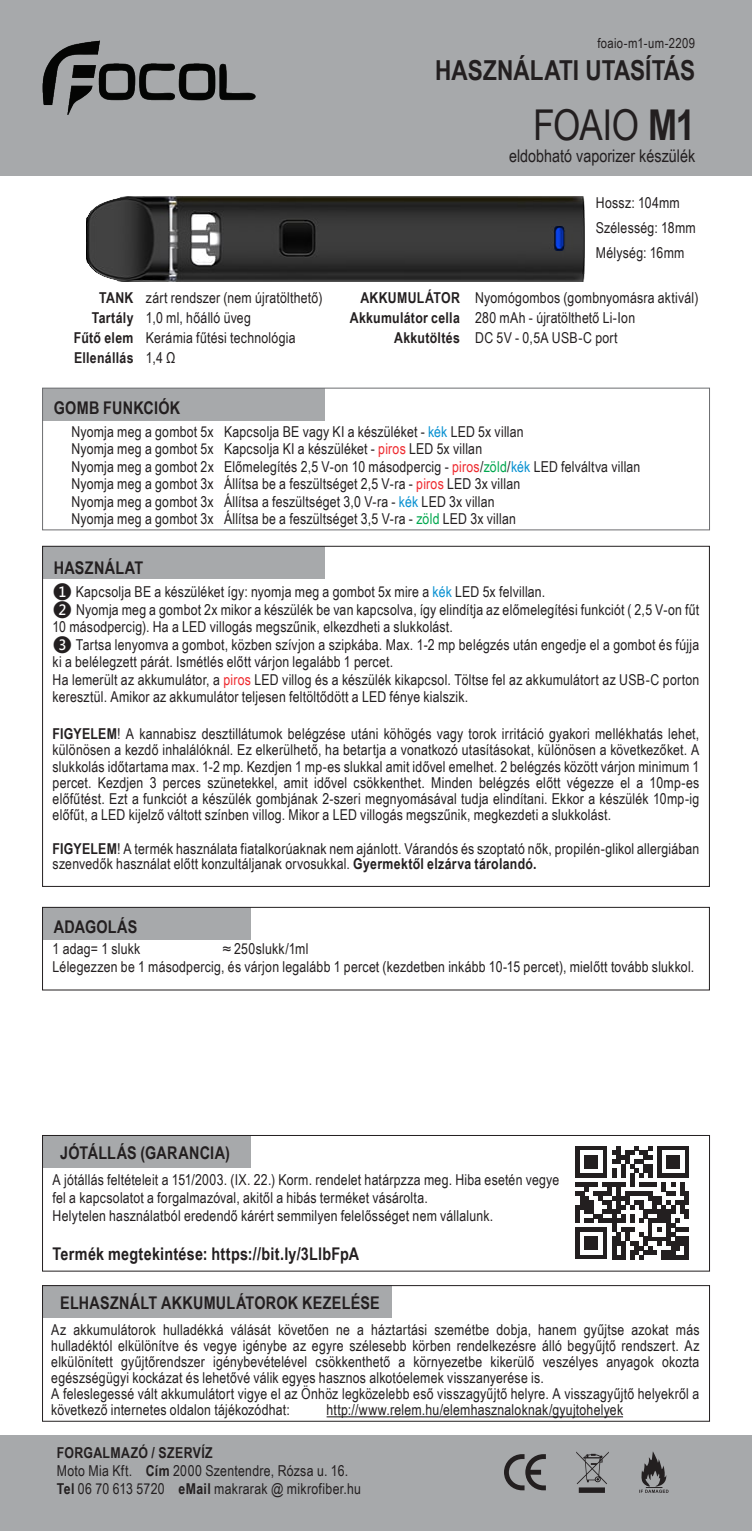
<style>
.page{position:relative;width:752px;height:1531px;background:#fff}
.page>*{position:absolute;margin:0;border:0;box-sizing:border-box;transform-origin:0 0}
.t1{font:42.5px "Arial Narrow";letter-spacing:-.015em;color:#231f20}
.t2{font:700 27.5px "Arial Narrow";color:#231f20}
.t3{font:700 17.5px "Arial Narrow";letter-spacing:.015em;color:#231f20}
.t4{font:17.5px "Arial Narrow";color:#231f20}
.t5{font:15px/17.5px "Arial Narrow";letter-spacing:.015em;color:#231f20}
.t6{font:700 15px/20px "Arial Narrow";letter-spacing:.02em;color:#231f20;text-align:right}
.t7{font:13.75px "Arial Narrow";letter-spacing:.025em;color:#231f20}
.s1{font-weight:700}
.s2{color:#0790d1}
.s3{color:#ee292e}
.s4{color:#00a74e}
.s5{font-family:"Segoe UI"}
</style>
<div class="page">
<div style="left:0;top:1435px;width:751px;height:96px;background:#a7a9ab"></div>
<div style="left:0;top:0;width:751px;height:176px;background:#a7a9ab"></div>
<div style="left:43px;top:388px;width:282px;height:33px;background:#a7a9ab"></div>
<div style="left:43px;top:546px;width:282px;height:33px;background:#a7a9ab"></div>
<div style="left:42px;top:907px;width:208px;height:33px;background:#a7a9ab"></div>
<img style="left:87px;top:196px;width:497px;height:85px">
<svg style="left:639px;top:1451px;width:29px;height:42px"></svg>
<svg style="left:576px;top:1451px;width:32px;height:42px"></svg>
<svg style="left:504px;top:1454px;width:41px;height:36px"></svg>
<img style="left:42px;top:40px;width:213px;height:74px">
<div style="left:42px;top:388px;width:667px;height:142px;border:1px solid #6c6d70"></div>
<div style="left:42px;top:1135px;width:208px;height:33px;background:#a7a9ab"></div>
<div style="left:42px;top:1135px;width:667px;height:136px;border:1px solid #231f20"></div>
<svg style="left:575px;top:1146px;width:113px;height:113px"></svg>
<div style="left:42px;top:1285px;width:349px;height:33px;background:#a7a9ab"></div>
<div style="left:42px;top:1285px;width:667px;height:136px;border:1px solid #231f20"></div>
<hr style="left:326px;top:1416px;width:296px;height:1px;background:#231f20">
<div style="left:42px;top:907px;width:667px;height:83px;border:1px solid #231f20"></div>
<p class="t7" style="left:597px;top:33px;width:99px">foaio-m1-um-2209</p>
<h2 class="t2" style="left:435px;top:50px;width:261px">HASZNÁLATI UTASÍTÁS</h2>
<h1 class="t1" style="left:533px;top:94px;width:163px">FOAIO <span class="s1">M1</span></h1>
<p class="t4" style="left:509px;top:143px;width:187px">eldobható vaporizer készülék</p>
<p class="t6" style="left:74px;top:287px;width:61px">TANK<br>Tartály<br>Fűtő elem<br>Ellenállás</p>
<p class="t5" style="left:146px;top:287px;width:178px;line-height:20px">zárt rendszer (nem újratölthető)<br>1,0 ml, hőálló üveg<br>Kerámia fűtési technológia<br>1,4 Ω</p>
<p class="t3" style="left:54px;top:395px;width:128px">GOMB FUNKCIÓK</p>
<p class="t5" style="left:595px;top:190px;width:101px;line-height:25px">Hossz: 104mm<br>Szélesség: 18mm<br>Mélység: 16mm</p>
<p class="t6" style="left:349px;top:287px;width:111px">AKKUMULÁTOR<br>Akkumulátor cella<br>Akkutöltés</p>
<p class="t5" style="left:475px;top:287px;width:225px;line-height:20px">Nyomógombos (gombnyomásra aktivál)<br>280 mAh - újratölthető Li-Ion<br>DC 5V - 0,5A USB-C port</p>
<p class="t5" style="left:71px;top:422px;width:570px">Nyomja meg a gombot 5x Kapcsolja BE vagy KI a készüléket - <span class="s2">kék</span> LED 5x villan<br>Nyomja meg a gombot 5x Kapcsolja KI a készüléket - <span class="s3">piros</span> LED 5x villan<br>Nyomja meg a gombot 2x Előmelegítés 2,5 V-on 10 másodpercig - <span class="s3">piros</span>/<span class="s4">zöld</span>/<span class="s2">kék</span> LED felváltva villan Nyomja meg a gombot 3x Állítsa be a feszültséget 2,5 V-ra - <span class="s3">piros</span> LED 3x villan<br>Nyomja meg a gombot 3x Állítsa a feszültséget 3,0 V-ra - <span class="s2">kék</span> LED 3x villan<br>Nyomja meg a gombot 3x Állítsa be a feszültséget 3,5 V-ra - <span class="s4">zöld</span> LED 3x villan</p>
<p class="t3" style="left:54px;top:554px;width:91px">HASZNÁLAT</p>
<p class="t5" style="left:53px;top:581px;width:648px;line-height:18.8px"><span class="s5">❶</span> Kapcsolja BE a készüléket így: nyomja meg a gombot 5x mire a <span class="s2">kék</span> LED 5x felvillan.<br><span class="s5">❷</span> Nyomja meg a gombot 2x mikor a készülék be van kapcsolva, így elindítja az előmelegítési funkciót ( 2,5 V-on fűt</p>
<p class="t5" style="left:53px;top:616px;width:648px;line-height:18.8px">10 másodpercig). Ha a LED villogás megszűnik, elkezdheti a slukkolást.<br><span class="s5">❸</span> Tartsa lenyomva a gombot, közben szívjon a szipkába. Max. 1-2 mp belégzés után engedje el a gombot és fújja</p>
<p class="t5" style="left:53px;top:651px;width:648px;line-height:18.8px">ki a belélegzett párát. Ismétlés előtt várjon legalább 1 percet.<br>Ha lemerült az akkumulátor, a <span class="s3">piros</span> LED villog és a készülék kikapcsol. Töltse fel az akkumulátort az USB-C porton</p>
<p class="t5" style="left:53px;top:687px;width:417px">keresztül. Amikor az akkumulátor teljesen feltöltődött a LED fénye kialszik.</p>
<p class="t5" style="left:53px;top:725px;width:648px;line-height:16.2px;text-align:justify"><span class="s1">FIGYELEM</span>! A kannabisz desztillátumok belégzése utáni köhögés vagy torok irritáció gyakori mellékhatás lehet, különösen a kezdő inhalálóknál. Ez elkerülhető, ha betartja a vonatkozó utasításokat, különösen a következőket. A slukkolás időtartama max. 1-2 mp. Kezdjen 1 mp-es slukkal amit idővel emelhet. 2 belégzés között várjon minimum 1 percet. Kezdjen 3 perces szünetekkel, amit idővel csökkenthet. Minden belégzés előtt végezze el a 10mp-es előfűtést. Ezt a funkciót a készülék gombjának 2-szeri megnyomásával tudja elindítani. Ekkor a készülék 10mp-ig előfűt, a LED kijelző váltott színben villog. Mikor a LED villogás megszűnik, megkezdeti a slukkolást.</p>
<p class="t5" style="left:53px;top:841px;width:648px;line-height:15px"><span class="s1">FIGYELEM</span>! A termék használata fiatalkorúaknak nem ajánlott. Várandós és szoptató nők, propilén-glikol allergiában szenvedők használat előtt konzultáljanak orvosukkal. <span class="s1">Gyermektől elzárva tárolandó.</span></p>
<p class="t3" style="left:54px;top:913px;width:85px">ADAGOLÁS</p>
<p class="t5" style="left:53px;top:939px;width:642px;text-indent:170px">≈ 250slukk/1ml<br>Lélegezzen be 1 másodpercig, és várjon legalább 1 percet (kezdetben inkább 10-15 percet), mielőtt tovább slukkol.</p>
<p class="t5" style="left:53px;top:939px;width:89px">1 adag= 1 slukk</p>
<p class="t3" style="left:60px;top:1139px;width:171px">JÓTÁLLÁS (GARANCIA)</p>
<p class="t5" style="left:53px;top:1170px;width:508px">A jótállás feltételeit a 151/2003. (IX. 22.) Korm. rendelet határpzza meg. Hiba esetén vegye fel a kapcsolatot a forgalmazóval, akitől a hibás terméket vásárolta.<br>Helytelen használatból eredendő kárért semmilyen felelősséget nem vállalunk.</p>
<p class="t3" style="left:53px;top:1240px;width:308px">Termék megtekintése: https://bit.ly/3LlbFpA</p>
<p class="t3" style="left:60px;top:1289px;width:321px">ELHASZNÁLT AKKUMULÁTOROK KEZELÉSE</p>
<p class="t5" style="left:51px;top:1321px;width:649px;line-height:16px">Az akkumulátorok hulladékká válását követően ne a háztartási szemétbe dobja, hanem gyűjtse azokat más hulladéktól elkülönítve és vegye igénybe az egyre szélesebb körben rendelkezésre álló begyűjtő rendszert. Az elkülönített gyűjtőrendszer igénybevételével csökkenthető a környezetbe kikerülő veszélyes anyagok okozta egészségügyi kockázat és lehetővé válik egyes hasznos alkotóelemek visszanyerése is.<br>A feleslegessé vált akkumulátort vigye el az Önhöz legközelebb eső visszagyűjtő helyre. A visszagyűjtő helyekről a következő internetes oldalon tájékozódhat:</p>
<p class="t5" style="left:326px;top:1400px;width:298px">http://www.relem.hu/elemhasznaloknak/gyujtohelyek</p>
<p class="t5" style="left:57px;top:1442px;width:306px"><span class="s1">FORGALMAZÓ / SZERVÍZ<br></span>Moto Mia Kft. <span class="s1">Cím</span> 2000 Szentendre, Rózsa u. 16.<br><span class="s1">Tel</span> 06 70 613 5720 <span class="s1">eMail</span> makrarak @ mikrofiber.hu</p>
</div>
